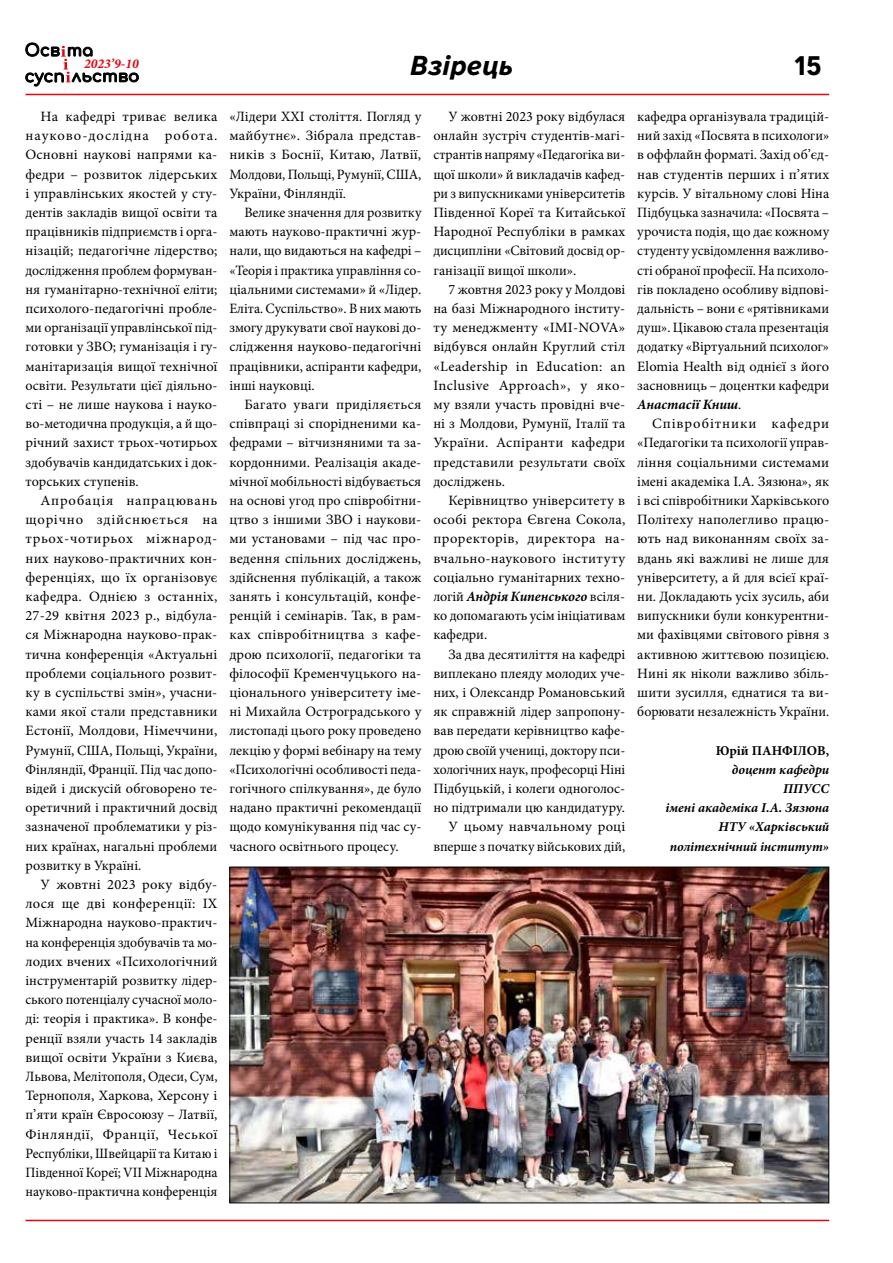
<style>
.page{position:relative;width:893px;height:1263px;background:#fff}
.page>*{position:absolute;margin:0;border:0;box-sizing:border-box;transform-origin:0 0}
.t1{font:italic 700 27px "Nort";color:#000}
.t2{font:700 27px "Nort";color:#000}
.t3{font:14.25px/19.2px "Minion Pro";color:#000;text-align:justify}
.t4{font:italic 700 13.5px/19.2px "Minion Pro";color:#000;text-align:right}
.t5{font:700 13.5px "Minion Pro";color:#000}
.t6{font:italic 700 13.5px "Minion Pro";color:#e30613}
.s1{font-weight:700;font-style:italic}
</style>
<div class="page">
<hr style="left:26px;top:94px;width:803px;height:1px;background:#e30613">
<svg style="left:25px;top:43px;width:114px;height:44px"></svg>
<hr style="left:26px;top:1220px;width:803px;height:1px;background:#e30613">
<img style="left:231px;top:869px;width:596px;height:332px">
<h1 class="t1" style="left:410px;top:47px;width:105px">Взірець</h1>
<p class="t6" style="left:84px;top:54px;width:56px">2023’9-10</p>
<h1 class="t2" style="left:795px;top:47px;width:28px">15</h1>
<p class="t3" style="left:26px;top:107px;width:193px;text-indent:15px">На кафедрі триває велика науково-дослідна робота.<br>Основні наукові напрями ка&shy;федри – розвиток лідерських і управлінських якостей у сту&shy;дентів закладів вищої освіти та працівників підприємств і орга&shy;нізацій; педагогічне лідерство; дослідження проблем формуван&shy;ня гуманітарно-технічної еліти; психолого-педагогічні пробле&shy;ми організації управлінської під&shy;готовки у ЗВО; гуманізація і гу&shy;манітаризація вищої технічної освіти. Результати цієї діяльно&shy;сті – не лише наукова і науко&shy;во-методична продукція, а й що&shy;річний захист трьох-чотирьох здобувачів кандидатських і док&shy;торських ступенів.</p>
<p class="t3" style="left:26px;top:491px;width:193px;text-indent:15px">Апробація напрацювань щорічно здійснюється на трьох-чотирьох міжнарод&shy;них науково-практичних кон&shy;ференціях, що їх організовує кафедра. Однією з останніх, 27-29 квітня 2023 р., відбула&shy;ся Міжнародна науково-прак&shy;тична конференція «Актуальні проблеми соціального розвит&shy;ку в суспільстві змін», учасни&shy;ками якої стали представники Естонії, Молдови, Німеччини, Румунії, США, Польщі, України, Фінляндії, Франції. Під час допо&shy;відей і дискусій обговорено те&shy;оретичний і практичний досвід зазначеної проблематики у різ&shy;них країнах, нагальні проблеми розвитку в Україні.</p>
<p class="t3" style="left:26px;top:875px;width:193px;text-indent:15px">У жовтні 2023 року відбу&shy;лося ще дві конференції: IX Міжнародна науково-практич&shy;на конференція здобувачів та мо&shy;лодих вчених «Психологічний інструментарій розвитку лідер&shy;ського потенціалу сучасної моло&shy;ді: теорія і практика». В конфе&shy;ренції взяли участь 14 закладів вищої освіти України з Києва, Львова, Мелітополя, Одеси, Сум, Тернополя, Харкова, Херсону і п’яти країн Євросоюзу – Латвії, Фінляндії, Франції, Чеської Республіки, Швейцарії та Китаю і Південної Кореї; VІІ Міжнародна науково-практична конференція</p>
<p class="t3" style="left:433px;top:107px;width:193px;text-indent:15px">У жовтні 2023 року відбулася онлайн зустріч студентів-магі&shy;странтів напряму «Педагогіка ви&shy;щої школи» й викладачів кафед&shy;ри з випускниками університетів Південної Кореї та Китайської Народної Республіки в рамках дисципліни «Світовий досвід ор&shy;ганізації вищої школи».</p>
<p class="t3" style="left:433px;top:280px;width:193px;text-indent:15px">7 жовтня 2023 року у Молдові на базі Міжнародного інститу&shy;ту менеджменту «IMI-NOVA» відбувся онлайн Круглий стіл «Leadership іn Education: аn Inclusive Approach», у яко&shy;му взяли участь провідні вче&shy;ні з Молдови, Румунії, Італії та України. Аспіранти кафедри представили результати своїх досліджень.</p>
<p class="t3" style="left:433px;top:491px;width:193px;text-indent:15px">Керівництво університету в особі ректора Євгена Сокола, проректорів, директора на&shy;вчально-наукового інституту соціально гуманітарних техно&shy;логій <span class="s1">Андрія Кипенського</span> всіля&shy;ко допомагають усім ініціативам кафедри.</p>
<p class="t3" style="left:433px;top:644px;width:193px;text-align:right">За два десятиліття на кафедрі виплекано плеяду молодих уче&shy;них, і Олександр Романовський як справжній лідер запропону&shy;вав передати керівництво кафе&shy;дрою своїй учениці, доктору пси&shy;хологічних наук, професорці Ніні<br>Підбуцькій, і колеги одноголос&shy;но підтримали цю кандидатуру.<br>У цьому навчальному році вперше з початку військових дій,</p>
<p class="t3" style="left:637px;top:107px;width:193px">кафедра організувала традицій&shy;ний захід «Посвята в психологи» в оффлайн форматі. Захід об’єд&shy;нав студентів перших і п’ятих курсів. У вітальному слові Ніна Підбуцька зазначила: «Посвята – урочиста подія, що дає кожному студенту усвідомлення важливо&shy;сті обраної професії. На психоло&shy;гів покладено особливу відпові&shy;дальність – вони є «рятівниками душ». Цікавою стала презентація додатку «Віртуальний психолог» Elomia Health від однієї з його засновниць – доцентки кафедри <span class="s1">Анастасії Книш</span>.</p>
<p class="t3" style="left:637px;top:414px;width:194px;text-indent:15px">Співробітники кафедри «Педагогіки та психології управ&shy;ління соціальними системами імені академіка І.А. Зязюна», як і всі співробітники Харківського Політеху наполегливо працю&shy;ють над виконанням своїх за&shy;вдань які важливі не лише для університету, а й для всієї краї&shy;ни. Докладають усіх зусиль, аби випускники були конкурентни&shy;ми фахівцями світового рівня з активною життєвою позицією.<br>Нині як ніколи важливо збіль&shy;шити зусилля, єднатися та ви&shy;борювати незалежність України.</p>
<p class="t5" style="left:716px;top:741px;width:115px">Юрій ПАНФІЛОВ,</p>
<p class="t4" style="left:665px;top:760px;width:165px">доцент кафедри<br>ППУСС<br>імені академіка І.А. Зязюна<br>НТУ «Харківський політехнічний інститут»</p>
<p class="t3" style="left:229px;top:107px;width:193px">«Лідери ХХІ століття. Погляд у майбутнє». Зібрала представ&shy;ників з Боснії, Китаю, Латвії, Молдови, Польщі, Румунії, США, України, Фінляндії.</p>
<p class="t3" style="left:229px;top:203px;width:193px;text-indent:15px">Велике значення для розвитку мають науково-практичні жур&shy;нали, що видаються на кафедрі – «Теорія і практика управління со&shy;ціальними системами» й «Лідер.<br>Еліта. Суспільство». В них мають змогу друкувати свої наукові до&shy;слідження науково-педагогічні працівники, аспіранти кафедри, інші науковці.</p>
<p class="t3" style="left:229px;top:395px;width:193px;text-indent:15px">Багато уваги приділяється співпраці зі спорідненими ка&shy;федрами – вітчизняними та за&shy;кордонними. Реалізація акаде&shy;мічної мобільності відбувається на основі угод про співробітни&shy;цтво з іншими ЗВО і наукови&shy;ми установами – під час про&shy;ведення спільних досліджень, здійснення публікацій, а також занять і консультацій, конфе&shy;ренцій і семінарів. Так, в рам&shy;ках співробітництва з кафе&shy;дрою психології, педагогіки та філософії Кременчуцького на&shy;ціонального університету іме&shy;ні Михайла Остроградського у листопаді цього року проведено лекцію у формі вебінару на тему «Психологічні особливості педа&shy;гогічного спілкування», де було надано практичні рекомендації щодо комунікування під час су&shy;часного освітнього процесу.</p>
</div>
